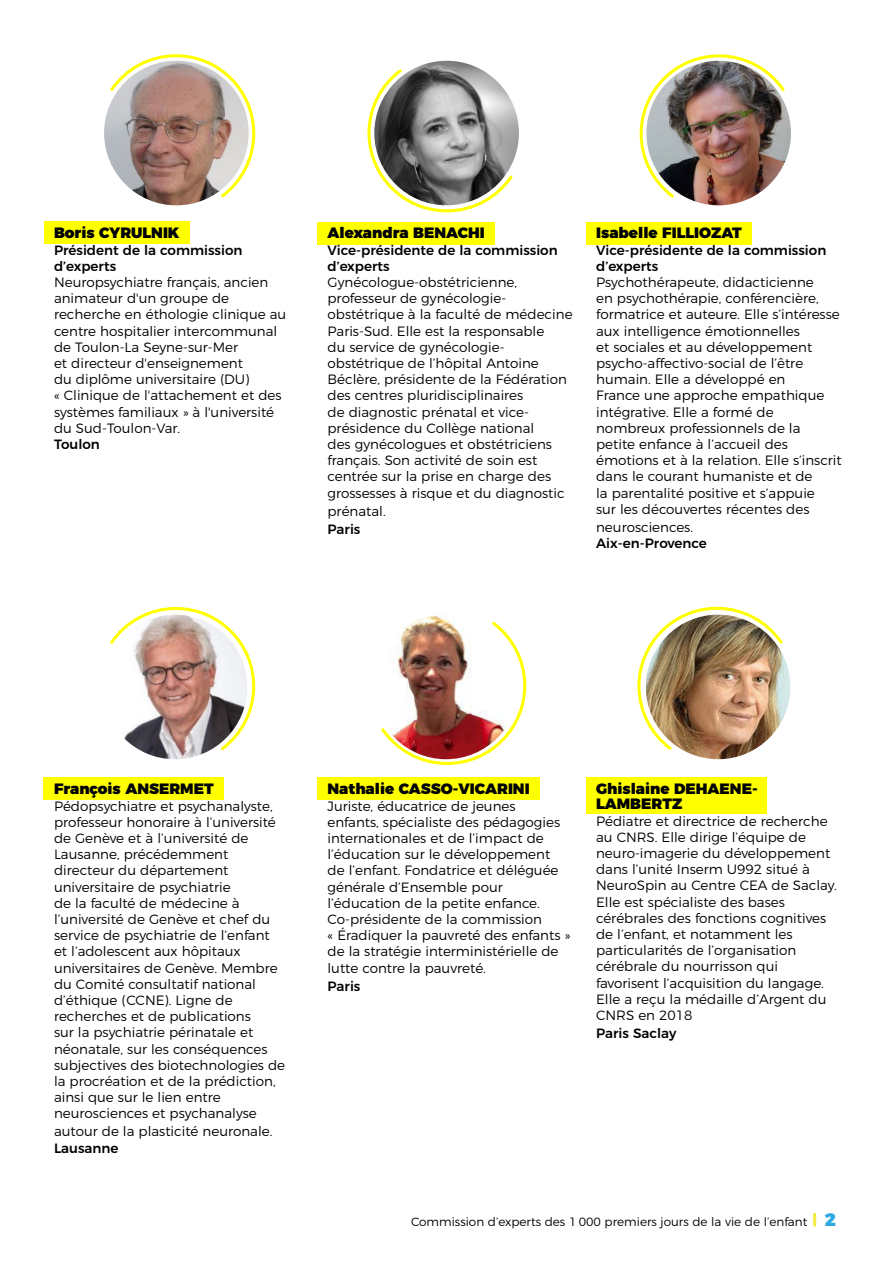
<style>
.page{position:relative;width:893px;height:1263px;background:#fff}
.page>*{position:absolute;margin:0;border:0;box-sizing:border-box;transform-origin:0 0}
.t1{font:900 15px/15px "Montserrat";color:#000}
.t2{font:300 13.5px/16.2px "Montserrat";color:#000}
.t3{font:500 13.5px/16.2px "Montserrat";color:#000}
.t4{font:300 12px "Montserrat";color:#000}
.s1{font-weight:900;font-size:18px;color:#2daae1}
</style>
<div class="page">
<div style="left:44px;top:777px;width:180px;height:23px;background:#ff0"></div>
<div style="left:317px;top:777px;width:223px;height:23px;background:#ff0"></div>
<div style="left:586px;top:777px;width:181px;height:37px;background:#ff0"></div>
<div style="left:586px;top:222px;width:166px;height:22px;background:#ff0"></div>
<div style="left:317px;top:222px;width:178px;height:22px;background:#ff0"></div>
<div style="left:44px;top:222px;width:146px;height:22px;background:#ff0"></div>
<svg style="left:813px;top:1213px;width:3px;height:13px"></svg>
<svg style="left:107px;top:54px;width:149px;height:146px"></svg>
<svg style="left:367px;top:67px;width:148px;height:146px"></svg>
<img style="left:639px;top:54px;width:148px;height:146px">
<img style="left:637px;top:606px;width:148px;height:147px">
<img style="left:381px;top:619px;width:146px;height:146px">
<svg style="left:110px;top:606px;width:146px;height:147px"></svg>
<p class="t1" style="left:54px;top:227px;width:127px">Boris CYRULNIK</p>
<p class="t3" style="left:54px;top:243px;width:190px">Président de la commission d’experts</p>
<p class="t2" style="left:54px;top:274px;width:234px">Neuropsychiatre français, ancien animateur d'un groupe de recherche en éthologie clinique au centre hospitalier intercommunal de Toulon-La Seyne-sur-Mer<br>et directeur d'enseignement<br>du diplôme universitaire (DU)<br>« Clinique de l'attachement et des systèmes familiaux » à l'université du Sud-Toulon-Var.</p>
<p class="t3" style="left:54px;top:437px;width:47px">Toulon</p>
<p class="t1" style="left:328px;top:227px;width:159px">Alexandra BENACHI</p>
<p class="t3" style="left:328px;top:243px;width:232px">Vice-présidente de la commission d’experts</p>
<p class="t2" style="left:328px;top:274px;width:247px">Gynécologue-obstétricienne, professeur de gynécologie&shy;obstétrique à la faculté de médecine Paris-Sud. Elle est la responsable<br>du service de gynécologie&shy;obstétrique de l’hôpital Antoine Béclère, présidente de la Fédération des centres pluridisciplinaires<br>de diagnostic prénatal et vice&shy;présidence du Collège national<br>des gynécologues et obstétriciens français. Son activité de soin est centrée sur la prise en charge des grossesses à risque et du diagnostic</p>
<p class="t2" style="left:328px;top:503px;width:60px">prénatal.</p>
<p class="t3" style="left:328px;top:522px;width:34px">Paris</p>
<p class="t1" style="left:596px;top:227px;width:147px">Isabelle FILLIOZAT</p>
<p class="t3" style="left:596px;top:243px;width:232px">Vice-présidente de la commission d’experts</p>
<p class="t2" style="left:596px;top:274px;width:247px">Psychothérapeute, didacticienne<br>en psychothérapie, conférencière, formatrice et auteure. Elle s’intéresse aux intelligence émotionnelles<br>et sociales et au développement psycho-affectivo-social de l’être humain. Elle a développé en<br>France une approche empathique intégrative. Elle a formé de nombreux professionnels de la petite enfance à l’accueil des émotions et à la relation. Elle s’inscrit dans le courant humaniste et de<br>la parentalité positive et s’appuie<br>sur les découvertes récentes des</p>
<p class="t2" style="left:596px;top:519px;width:98px">neurosciences.</p>
<p class="t3" style="left:596px;top:536px;width:112px">Aix-en-Provence</p>
<p class="t1" style="left:54px;top:783px;width:161px">François ANSERMET</p>
<p class="t2" style="left:54px;top:798px;width:233px">Pédopsychiatre et psychanalyste, professeur honoraire à l’université de Genève et à l’université de<br>Lausanne, précédemment directeur du département universitaire de psychiatrie<br>de la faculté de médecine à l’université de Genève et chef du service de psychiatrie de l’enfant et l’adolescent aux hôpitaux universitaires de Genève. Membre du Comité consultatif national d’éthique (CCNE). Ligne de recherches et de publications<br>sur la psychiatrie périnatale et néonatale, sur les conséquences subjectives des biotechnologies de la procréation et de la prédiction, ainsi que sur le lien entre neurosciences et psychanalyse</p>
<p class="t2" style="left:54px;top:1124px;width:220px">autour de la plasticité neuronale.</p>
<p class="t3" style="left:54px;top:1141px;width:66px">Lausanne</p>
<p class="t1" style="left:328px;top:783px;width:204px">Nathalie CASSO-VICARINI</p>
<p class="t2" style="left:328px;top:798px;width:244px">Juriste, éducatrice de jeunes<br>enfants, spécialiste des pédagogies internationales et de l’impact de l’éducation sur le développement de l’enfant. Fondatrice et déléguée générale d’Ensemble pour l’éducation de la petite enfance.<br>Co-présidente de la commission<br>« Éradiquer la pauvreté des enfants » de la stratégie interministérielle de lutte contre la pauvreté.</p>
<p class="t3" style="left:328px;top:979px;width:34px">Paris</p>
<p class="t1" style="left:596px;top:783px;width:163px">Ghislaine DEHAENE-<br>LAMBERTZ</p>
<p class="t2" style="left:596px;top:813px;width:242px">Pédiatre et directrice de recherche au CNRS. Elle dirige l’équipe de neuro-imagerie du développement dans l’unité Inserm U992 situé à<br>NeuroSpin au Centre CEA de Saclay.<br>Elle est spécialiste des bases cérébrales des fonctions cognitives de l’enfant, et notamment les particularités de l’organisation cérébrale du nourrisson qui favorisent l’acquisition du langage.<br>Elle a reçu la médaille d’Argent du<br>CNRS en 2018</p>
<p class="t3" style="left:596px;top:1026px;width:82px">Paris Saclay</p>
<p class="t4" style="left:411px;top:1217px;width:426px">Commission d’experts des 1 000 premiers jours de la vie de l’enfant <span class="s1">2</span></p>
</div>
